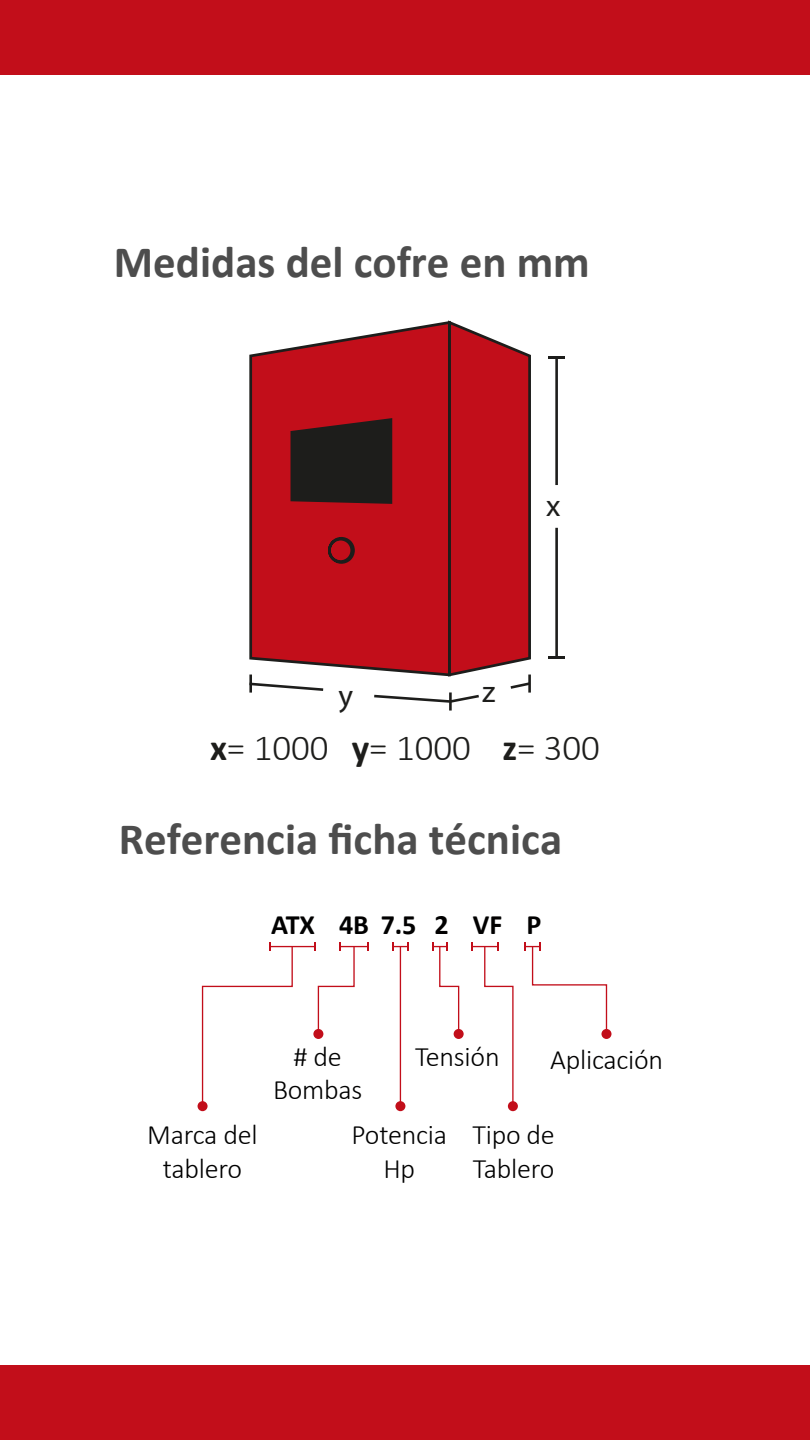
<style>
.page{position:relative;width:810px;height:1440px;background:#fff}
.page>*{position:absolute;margin:0;border:0;box-sizing:border-box;transform-origin:0 0}
.t1{font:700 45px "Calibri";color:#4d4d4d}
.t2{font:300 36.97px "Calibri";color:#1d1d1b}
.t3{font:31.12px "Myriad Pro";color:#1d1d1b}
.t4{font:300 28.12px/33.8px "Calibri";letter-spacing:-.01em;color:#010000;text-align:center}
.t5{font:700 28.12px "Calibri";letter-spacing:-.01em;color:#010000}
.s1{font-weight:700}
</style>
<div class="page">
<hr style="left:270px;top:946px;width:45px;height:1px;background:#c20e1a">
<svg style="left:393px;top:942px;width:15px;height:9px"></svg>
<svg style="left:201px;top:942px;width:93px;height:159px"></svg>
<div style="left:198px;top:1101px;width:10px;height:10px;background:#c20e1a;border-radius:50%"></div>
<svg style="left:314px;top:942px;width:55px;height:94px"></svg>
<div style="left:313px;top:1029px;width:10px;height:10px;background:#c20e1a;border-radius:50%"></div>
<hr style="left:400px;top:947px;width:1px;height:159px;background:#c20e1a">
<div style="left:395px;top:1101px;width:10px;height:10px;background:#c20e1a;border-radius:50%"></div>
<svg style="left:432px;top:942px;width:28px;height:94px"></svg>
<div style="left:454px;top:1029px;width:10px;height:10px;background:#c20e1a;border-radius:50%"></div>
<svg style="left:471px;top:942px;width:43px;height:165px"></svg>
<div style="left:508px;top:1101px;width:10px;height:10px;background:#c20e1a;border-radius:50%"></div>
<svg style="left:525px;top:942px;width:83px;height:89px"></svg>
<div style="left:601px;top:1029px;width:11px;height:10px;background:#c20e1a;border-radius:50%"></div>
<hr style="left:555px;top:357px;width:3px;height:128px;background:#1d1d1b">
<svg style="left:548px;top:356px;width:17px;height:2px"></svg>
<hr style="left:555px;top:528px;width:3px;height:130px;background:#1d1d1b">
<svg style="left:548px;top:657px;width:17px;height:2px"></svg>
<hr style="left:449px;top:692px;width:3px;height:19px;background:#1d1d1b">
<svg style="left:249px;top:320px;width:282px;height:385px;background:#b7313a"></svg>
<div style="left:0;top:1365px;width:810px;height:75px;background:#c20e1a"></div>
<div style="left:0;top:0;width:810px;height:75px;background:#c20e1a"></div>
<h1 class="t1" style="left:114px;top:230px;width:477px">Medidas del cofre en mm</h1>
<p class="t3" style="left:546px;top:486px;width:16px">x</p>
<p class="t3" style="left:339px;top:677px;width:16px">y</p>
<p class="t3" style="left:482px;top:672px;width:15px">z</p>
<h2 class="t2" style="left:210px;top:725px;width:391px"><span class="s1">x</span>= 1000 <span class="s1">y</span>= 1000 <span class="s1">z</span>= 300</h2>
<h1 class="t1" style="left:119px;top:808px;width:445px">Referencia ficha técnica</h1>
<p class="t5" style="left:271px;top:904px;width:272px">ATX 4B 7.5 2 VF P</p>
<p class="t4" style="left:147px;top:1118px;width:112px">Marca del tablero</p>
<p class="t4" style="left:415px;top:1039px;width:86px">Tensión</p>
<p class="t4" style="left:273px;top:1039px;width:91px"># de<br>Bombas</p>
<p class="t4" style="left:352px;top:1118px;width:97px">Potencia<br>Hp</p>
<p class="t4" style="left:550px;top:1042px;width:115px">Aplicación</p>
<p class="t4" style="left:472px;top:1118px;width:84px;text-align:left">Tipo de<br>Tablero</p>
</div>
